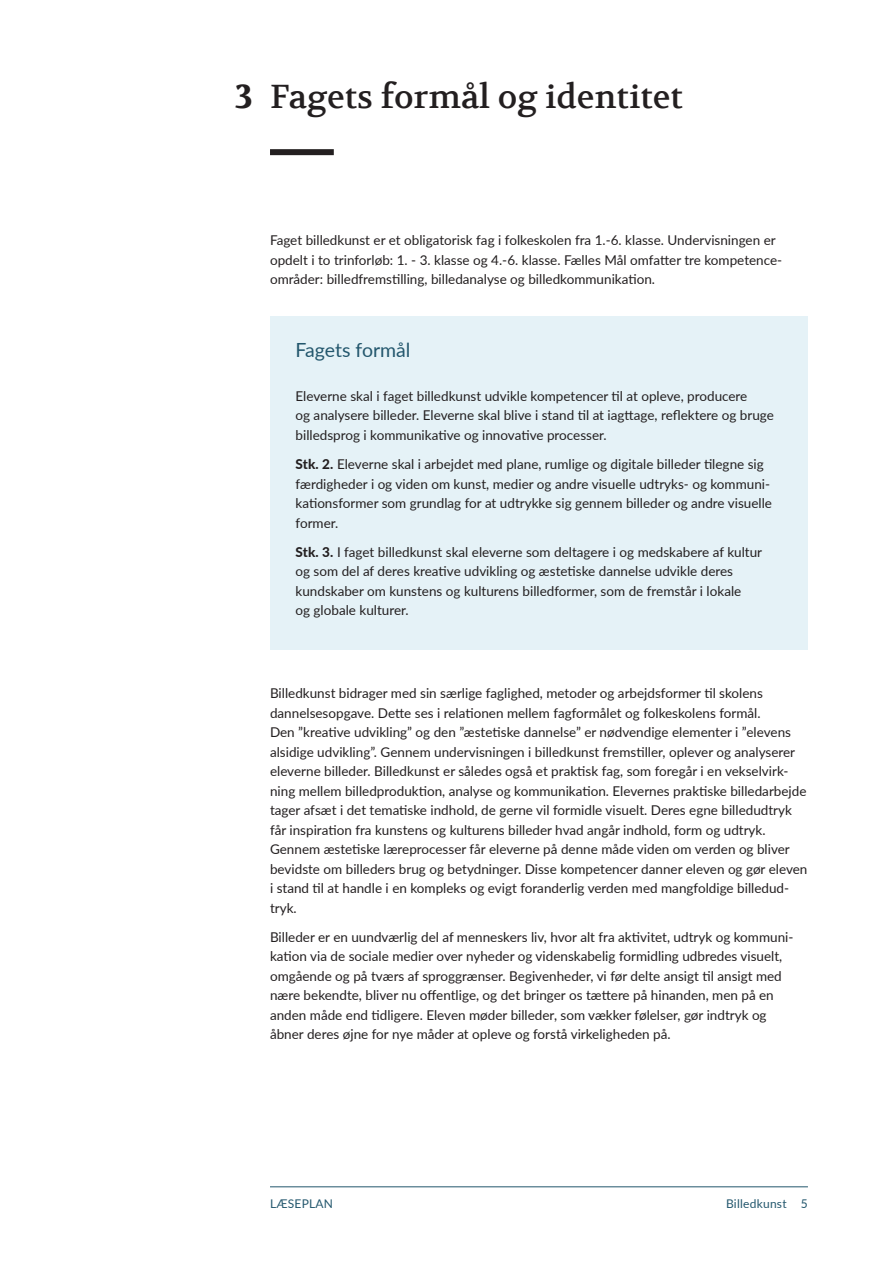
<style>
.page{position:relative;width:893px;height:1263px;background:#fff}
.page>*{position:absolute;margin:0;border:0;box-sizing:border-box;transform-origin:0 0}
._02_Overskrift_22_30{font:33px "Volkhov";color:#231f20}
._02_kapitel_NR{font:700 33px "Volkhov";color:#231f20}
._07_Boks_overskrift{font:19.5px "Lato";color:#23576d}
._04_Brødtekst_9_13{font:13.5px/19.5px "Lato";color:#231f20}
._07_Boks_brød{font:13.5px/19.5px "Lato";color:#231f20}
.t1{font:12px "Lato";letter-spacing:.02em;color:#23576d}
.s1{font-weight:800}
</style>
<div class="page">
<div style="left:270px;top:149px;width:64px;height:6px;background:#231f20"></div>
<div style="left:270px;top:316px;width:538px;height:333px;background:#e5f2f7"></div>
<hr style="left:270px;top:1186px;width:538px;height:1px;background:#23576d">
<p class="_02_kapitel_NR" style="left:235px;top:77px;width:20px">3</p>
<p class="_02_Overskrift_22_30" style="left:270px;top:76px;width:414px">Fagets formål og identitet</p>
<p class="_04_Brødtekst_9_13" style="left:270px;top:230px;width:512px">Faget billedkunst er et obligatorisk fag i folkeskolen fra 1.-6. klasse. Undervisningen er opdelt i to trinforløb: 1. - 3. klasse og 4.-6. klasse. Fælles Mål omfatter tre kompetence&shy;områder: billedfremstilling, billedanalyse og billedkommunikation.</p>
<p class="_07_Boks_overskrift" style="left:296px;top:336px;width:116px">Fagets formål</p>
<p class="_07_Boks_brød" style="left:296px;top:386px;width:480px">Eleverne skal i faget billedkunst udvikle kompetencer til at opleve, producere<br>og analysere billeder. Eleverne skal blive i stand til at iagttage, reflektere og bruge billedsprog i kommunikative og innovative processer.</p>
<p class="_07_Boks_brød" style="left:296px;top:454px;width:478px"><span class="s1">Stk. 2.</span> Eleverne skal i arbejdet med plane, rumlige og digitale billeder tilegne sig færdigheder i og viden om kunst, medier og andre visuelle udtryks- og kommuni&shy;kationsformer som grundlag for at udtrykke sig gennem billeder og andre visuelle former.</p>
<p class="_07_Boks_brød" style="left:296px;top:542px;width:468px"><span class="s1">Stk. 3.</span> I faget billedkunst skal eleverne som deltagere i og medskabere af kultur og som del af deres kreative udvikling og æstetiske dannelse udvikle deres kundskaber om kunstens og kulturens billedformer, som de fremstår i lokale<br>og globale kulturer.</p>
<p class="_04_Brødtekst_9_13" style="left:270px;top:683px;width:539px">Billedkunst bidrager med sin særlige faglighed, metoder og arbejdsformer til skolens dannelsesopgave. Dette ses i relationen mellem fagformålet og folkeskolens formål.<br>Den ”kreative udvikling” og den ”æstetiske dannelse” er nødvendige elementer i ”elevens alsidige udvikling”. Gennem undervisningen i billedkunst fremstiller, oplever og analyserer eleverne billeder. Billedkunst er således også et praktisk fag, som foregår i en vekselvirk&shy;ning mellem billedproduktion, analyse og kommunikation. Elevernes praktiske billedarbejde tager afsæt i det tematiske indhold, de gerne vil formidle visuelt. Deres egne billedudtryk får inspiration fra kunstens og kulturens billeder hvad angår indhold, form og udtryk.<br>Gennem æstetiske læreprocesser får eleverne på denne måde viden om verden og bliver bevidste om billeders brug og betydninger. Disse kompetencer danner eleven og gør eleven i stand til at handle i en kompleks og evigt foranderlig verden med mangfoldige billedud&shy;tryk.</p>
<p class="_04_Brødtekst_9_13" style="left:270px;top:927px;width:525px">Billeder er en uundværlig del af menneskers liv, hvor alt fra aktivitet, udtryk og kommuni&shy;kation via de sociale medier over nyheder og videnskabelig formidling udbredes visuelt, omgående og på tværs af sproggrænser. Begivenheder, vi før delte ansigt til ansigt med nære bekendte, bliver nu offentlige, og det bringer os tættere på hinanden, men på en anden måde end tidligere. Eleven møder billeder, som vækker følelser, gør indtryk og åbner deres øjne for nye måder at opleve og forstå virkeligheden på.</p>
<p class="t1" style="left:270px;top:1195px;width:65px">LÆSEPLAN</p>
<p class="t1" style="left:726px;top:1195px;width:83px">Billedkunst 5</p>
</div>
